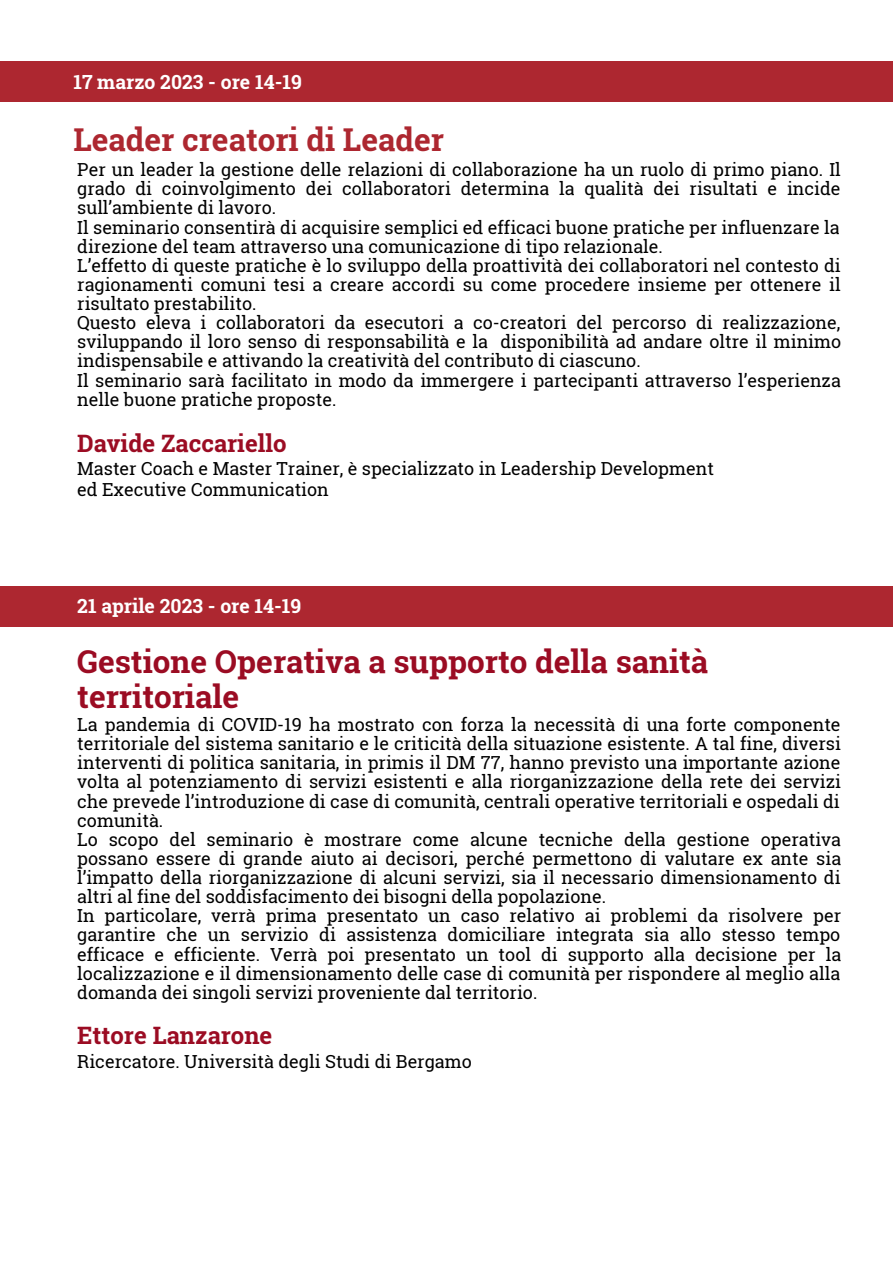
<style>
.page{position:relative;width:893px;height:1264px;background:#fff}
.page>*{position:absolute;margin:0;border:0;box-sizing:border-box;transform-origin:0 0}
.t1{font:700 31.5px/34.8px "Roboto Slab";color:#9b0c23}
.t2{font:700 31.5px "Roboto Slab";color:#ad2730}
.t3{font:700 24px "Roboto Slab";color:#9b0c23}
.t4{font:700 19.5px "Roboto Slab";color:#fff}
.t5{font:18px/19px "Roboto Slab";color:#000}
</style>
<div class="page">
<div style="left:0;top:61px;width:892px;height:41px;background:#ad2730"></div>
<div style="left:0;top:586px;width:892px;height:40px;background:#ad2730"></div>
<p class="t4" style="left:73px;top:68px;width:230px">17 marzo 2023 - ore 14-19</p>
<h1 class="t2" style="left:73px;top:118px;width:372px">Leader creatori di Leader</h1>
<p class="t5" style="left:77px;top:160px;width:765px">Per un leader la gestione delle relazioni di collaborazione ha un ruolo di primo piano. Il grado di coinvolgimento dei collaboratori determina la qualità dei risultati e incide sull’ambiente di lavoro.<br>Il seminario consentirà di acquisire semplici ed efficaci buone pratiche per influenzare la direzione del team attraverso una comunicazione di tipo relazionale.<br>L’effetto di queste pratiche è lo sviluppo della proattività dei collaboratori nel contesto di ragionamenti comuni tesi a creare accordi su come procedere insieme per ottenere il risultato prestabilito.<br>Questo eleva i collaboratori da esecutori a co-creatori del percorso di realizzazione, sviluppando il loro senso di responsabilità e la disponibilità ad andare oltre il minimo indispensabile e attivando la creatività del contributo di ciascuno.<br>Il seminario sarà facilitato in modo da immergere i partecipanti attraverso l’esperienza nelle buone pratiche proposte.</p>
<h2 class="t3" style="left:77px;top:426px;width:211px">Davide Zaccariello</h2>
<p class="t5" style="left:77px;top:457px;width:638px;line-height:21.3px">Master Coach e Master Trainer, è specializzato in Leadership Development ed Executive Communication</p>
<p class="t4" style="left:77px;top:592px;width:226px">21 aprile 2023 - ore 14-19</p>
<h1 class="t1" style="left:77px;top:643px;width:632px">Gestione Operativa a supporto della sanità territoriale</h1>
<p class="t5" style="left:77px;top:714px;width:765px">La pandemia di COVID-19 ha mostrato con forza la necessità di una forte componente territoriale del sistema sanitario e le criticità della situazione esistente. A tal fine, diversi interventi di politica sanitaria, in primis il DM 77, hanno previsto una importante azione volta al potenziamento di servizi esistenti e alla riorganizzazione della rete dei servizi che prevede l’introduzione di case di comunità, centrali operative territoriali e ospedali di comunità.<br>Lo scopo del seminario è mostrare come alcune tecniche della gestione operativa possano essere di grande aiuto ai decisori, perché permettono di valutare ex ante sia l’impatto della riorganizzazione di alcuni servizi, sia il necessario dimensionamento di altri al fine del soddisfacimento dei bisogni della popolazione.<br>In particolare, verrà prima presentato un caso relativo ai problemi da risolvere per garantire che un servizio di assistenza domiciliare integrata sia allo stesso tempo efficace e efficiente. Verrà poi presentato un tool di supporto alla decisione per la localizzazione e il dimensionamento delle case di comunità per rispondere al meglio alla domanda dei singoli servizi proveniente dal territorio.</p>
<h2 class="t3" style="left:77px;top:1019px;width:197px">Ettore Lanzarone</h2>
<p class="t5" style="left:77px;top:1051px;width:396px">Ricercatore. Università degli Studi di Bergamo</p>
</div>
